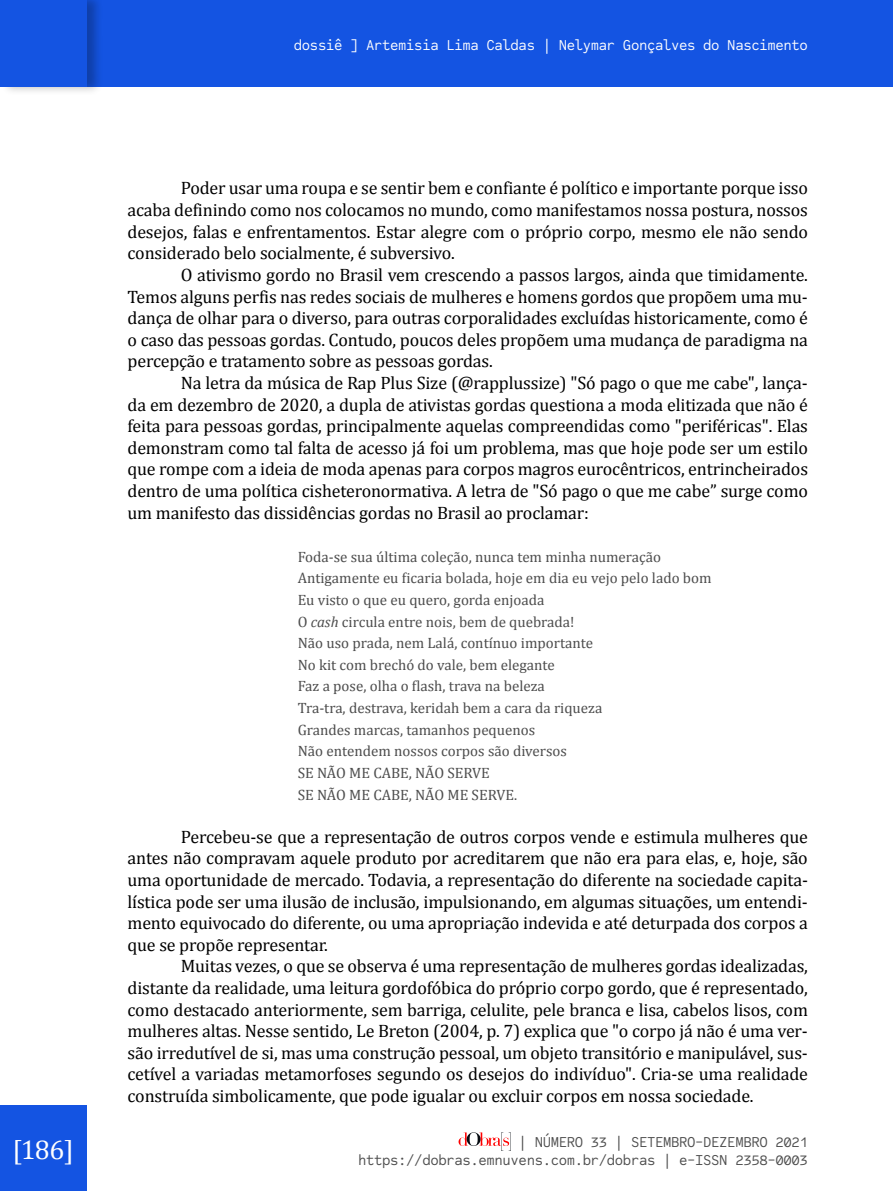
<style>
.page{position:relative;width:893px;height:1191px;background:#fff}
.page>*{position:absolute;margin:0;border:0;box-sizing:border-box;transform-origin:0 0}
.t1{font:27px "Cambria";color:#fff}
.t2{font:18px/21.6px "Cambria";letter-spacing:-.01em;color:#000;text-align:justify}
.t3{font:15px/21.6px "Cambria";color:#4d4d4d}
.t4{font:15px/18px "Code Saver";letter-spacing:-.025em;color:#4d4d4d;text-align:right}
.t5{font:15px "Code Saver";letter-spacing:-.025em;color:#fff}
.s1{font-style:italic}
</style>
<div class="page">
<div style="left:0;top:1106px;width:86px;height:85px;background:#1454e2"></div>
<svg style="left:459px;top:1132px;width:52px;height:18px"></svg>
<div style="left:0;top:0;width:893px;height:86px;background:#1454e2"></div>
<div style="left:0;top:0;width:103px;height:95px;background:#000;opacity:.25"></div>
<div style="left:0;top:0;width:86px;height:86px;background:#1454e2"></div>
<p class="t5" style="left:294px;top:36px;width:515px">dossiê ] Artemisia Lima Caldas | Nelymar Gonçalves do Nascimento</p>
<p class="t2" style="left:128px;top:177px;width:682px;text-indent:53px">Poder usar uma roupa e se sentir bem e confiante é político e importante porque isso acaba definindo como nos colocamos no mundo, como manifestamos nossa postura, nossos desejos, falas e enfrentamentos. Estar alegre com o próprio corpo, mesmo ele não sendo considerado belo socialmente, é subversivo.</p>
<p class="t2" style="left:128px;top:264px;width:682px;text-indent:53px">O ativismo gordo no Brasil vem crescendo a passos largos, ainda que timidamente.<br>Temos alguns perfis nas redes sociais de mulheres e homens gordos que propõem uma mu&shy;dança de olhar para o diverso, para outras corporalidades excluídas historicamente, como é o caso das pessoas gordas. Contudo, poucos deles propõem uma mudança de paradigma na percepção e tratamento sobre as pessoas gordas.</p>
<p class="t2" style="left:128px;top:372px;width:682px;text-indent:53px">Na letra da música de Rap Plus Size (@rapplussize) "Só pago o que me cabe", lança&shy;da em dezembro de 2020, a dupla de ativistas gordas questiona a moda elitizada que não é feita para pessoas gordas, principalmente aquelas compreendidas como "periféricas". Elas demonstram como tal falta de acesso já foi um problema, mas que hoje pode ser um estilo que rompe com a ideia de moda apenas para corpos magros eurocêntricos, entrincheirados dentro de uma política cisheteronormativa. A letra de "Só pago o que me cabe” surge como um manifesto das dissidências gordas no Brasil ao proclamar:</p>
<p class="t3" style="left:298px;top:546px;width:415px">Foda-se sua última coleção, nunca tem minha numeração Antigamеnte eu ficaria bolada, hoje еm dia eu vejo pelo lado bom Eu visto o que eu quero, gorda enjoada<br>O <span class="s1">cash</span> circula entre nois, bem de quebrada!<br>Não uso prada, nem Lalá, contínuo importante<br>No kit com brechó do vale, bem elegante<br>Faz a pose, olha o flash, trava na beleza<br>Tra-tra, destrava, keridah bem a cara da riqueza<br>Grandes marcas, tamanhos pequenos<br>Não entendem nossos corpos são diversos<br>SE NÃO ME CABE, NÃO SERVE<br>SE NÃO ME CABE, NÃO ME SERVE.</p>
<p class="t2" style="left:128px;top:825px;width:682px;text-indent:53px">Percebeu-se que a representação de outros corpos vende e estimula mulheres que antes não compravam aquele produto por acreditarem que não era para elas, e, hoje, são uma oportunidade de mercado. Todavia, a representação do diferente na sociedade capita&shy;lística pode ser uma ilusão de inclusão, impulsionando, em algumas situações, um entendi&shy;mento equivocado do diferente, ou uma apropriação indevida e até deturpada dos corpos a que se propõe representar.</p>
<p class="t2" style="left:128px;top:955px;width:682px;text-indent:53px">Muitas vezes, o que se observa é uma representação de mulheres gordas idealizadas, distante da realidade, uma leitura gordofóbica do próprio corpo gordo, que é representado, como destacado anteriormente, sem barriga, celulite, pele branca e lisa, cabelos lisos, com mulheres altas. Nesse sentido, Le Breton (2004, p. 7) explica que "o corpo já não é uma ver&shy;são irredutível de si, mas uma construção pessoal, um objeto transitório e manipulável, sus&shy;cetível a variadas metamorfoses segundo os desejos do indivíduo". Cria-se uma realidade construída simbolicamente, que pode igualar ou excluir corpos em nossa sociedade.</p>
<h1 class="t1" style="left:13px;top:1133px;width:63px">[186]</h1>
<p class="t4" style="left:358px;top:1132px;width:451px">| NÚMERO 33 | SETEMBRO-DEZEMBRO 2021 https://dobras.emnuvens.com.br/dobras | e-ISSN 2358-0003</p>
</div>
